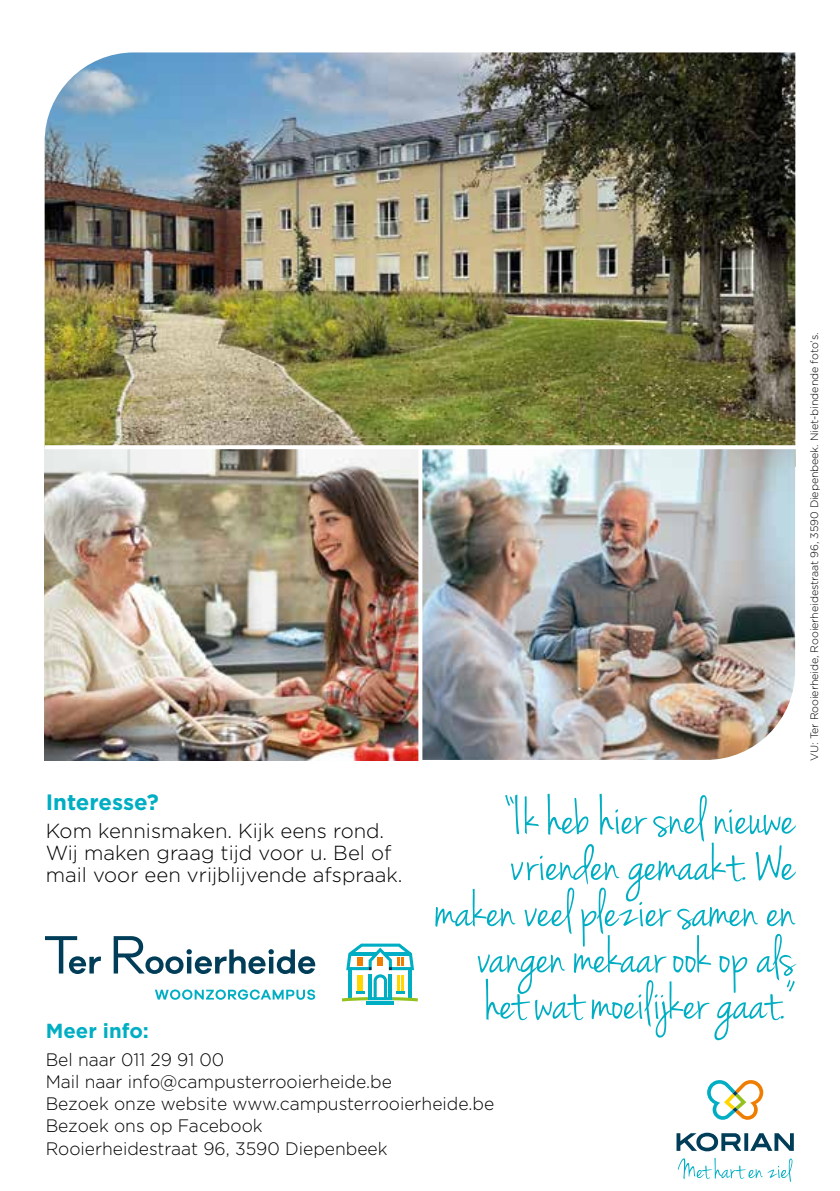
<style>
.page{position:relative;width:840px;height:1191px;background:#fff}
.page>*{position:absolute;margin:0;border:0;box-sizing:border-box;transform-origin:0 0}
.t1{font:55.6px/46.2px "Jenna Sue";color:#00aec3;text-align:right}
.t2{font:700 22.2px "Gotham";color:#00aec3}
.t3{font:300 20.4px/22.2px "Gotham";color:#000}
.t4{font:700 20.4px "Gotham";color:#00aec3}
.t5{font:300 18px/22.2px "Gotham";color:#000}
.t6{font:300 10.8px "Gotham";letter-spacing:-.01em;color:#000}
</style>
<div class="page">
<img style="left:45px;top:52px;width:749px;height:393px">
<img style="left:45px;top:449px;width:749px;height:311px">
<svg style="left:45px;top:445px;width:751px;height:1px"></svg>
<svg style="left:418px;top:449px;width:4px;height:312px"></svg>
<svg style="left:707px;top:1080px;width:55px;height:39px"></svg>
<svg style="left:676px;top:1132px;width:117px;height:19px"></svg>
<svg style="left:677px;top:1157px;width:115px;height:25px"></svg>
<svg style="left:45px;top:936px;width:56px;height:38px"></svg>
<svg style="left:114px;top:936px;width:201px;height:38px"></svg>
<svg style="left:155px;top:989px;width:160px;height:10px"></svg>
<hr style="left:366px;top:1001px;width:28px;height:3px;background:#00aec3">
<svg style="left:341px;top:943px;width:76px;height:58px"></svg>
<h1 class="t1" style="left:435px;top:797px;width:361px">“Ik heb hier snel nieuwe vrienden gemaakt. We maken veel plezier samen en vangen mekaar ook op als het wat moeilijker gaat.”</h1>
<p class="t2" style="left:46px;top:787px;width:115px">Interesse?</p>
<p class="t3" style="left:46px;top:819px;width:358px">Kom kennismaken. Kijk eens rond.<br>Wij maken graag tijd voor u. Bel of mail voor een vrijblijvende afspraak.</p>
<p class="t4" style="left:46px;top:1017px;width:105px">Meer info:</p>
<p class="t5" style="left:46px;top:1048px;width:450px">Bel naar 011 29 91 00<br>Mail naar info@campusterrooierheide.be<br>Bezoek onze website www.campusterrooierheide.be Bezoek ons op Facebook<br>Rooierheidestraat 96, 3590 Diepenbeek</p>
<p class="t6" style="left:807px;top:760px;width:429px;rotate:-90deg">VU: Ter Rooierheide, Rooierheidestraat 96, 3590 Diepenbeek. Niet-bindende foto’s.</p>
</div>
